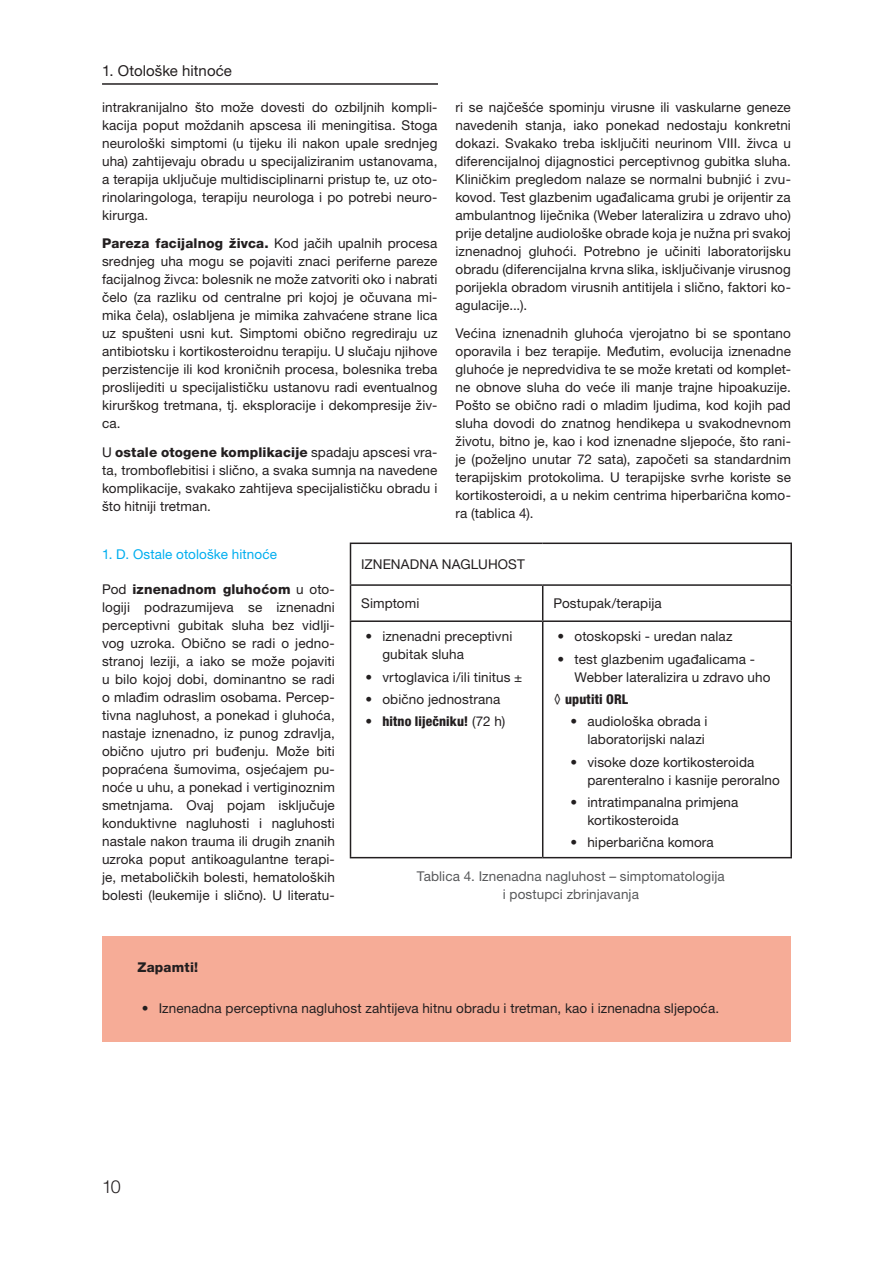
<style>
.page{position:relative;width:893px;height:1263px;background:#fff}
.page>*{position:absolute;margin:0;border:0;box-sizing:border-box;transform-origin:0 0}
.t1{font:300 18px "Helvetica Neue LT Pro";color:#231f20}
.t2{font:15px "Helvetica Neue LT Pro";letter-spacing:.005em;color:#231f20}
.Tekući_tekst{font:13.5px/18px "Helvetica Neue LT Pro";letter-spacing:.01em;color:#231f20;text-align:justify}
.Natpisi{font:13.5px "Helvetica Neue LT Pro";letter-spacing:.01em;color:#57585a}
.Tekući_tekst-2{font:800 condensed 13.5px "Helvetica Neue LT Pro";letter-spacing:.01em;color:#231f20}
.Potpoglavlja{font:13.5px "Helvetica Neue LT Pro";letter-spacing:.01em;color:#00aeef}
.Tekst_u_kutiji{font:800 13.5px "Helvetica Neue LT Pro";letter-spacing:.015em;color:#231f20}
.s1{font-weight:800}
.s2{font-weight:400;font-stretch:normal}
</style>
<div class="page">
<hr style="left:102px;top:83px;width:336px;height:2px;background:#231f20">
<hr style="left:350px;top:542px;width:193px;height:2px;background:#231f20">
<hr style="left:350px;top:544px;width:1px;height:40px;background:#231f20">
<hr style="left:543px;top:542px;width:249px;height:2px;background:#231f20">
<hr style="left:790px;top:544px;width:2px;height:40px;background:#231f20">
<hr style="left:350px;top:584px;width:193px;height:2px;background:#231f20">
<hr style="left:350px;top:586px;width:1px;height:34px;background:#231f20">
<hr style="left:543px;top:584px;width:249px;height:2px;background:#231f20">
<hr style="left:542px;top:586px;width:1px;height:34px;background:#231f20">
<hr style="left:790px;top:586px;width:2px;height:34px;background:#231f20">
<hr style="left:350px;top:620px;width:193px;height:2px;background:#231f20">
<hr style="left:350px;top:622px;width:1px;height:235px;background:#231f20">
<hr style="left:543px;top:620px;width:249px;height:2px;background:#231f20">
<hr style="left:542px;top:622px;width:1px;height:235px;background:#231f20">
<hr style="left:790px;top:622px;width:2px;height:235px;background:#231f20">
<hr style="left:350px;top:857px;width:193px;height:1px;background:#231f20">
<hr style="left:543px;top:857px;width:249px;height:1px;background:#231f20">
<div style="left:102px;top:936px;width:689px;height:106px;background:#f6ac97"></div>
<p class="t2" style="left:102px;top:62px;width:131px">1. Otološke hitnoće</p>
<p class="Tekući_tekst" style="left:102px;top:98px;width:337px">intrakranijalno što može dovesti do ozbiljnih kompli&shy;kacija poput moždanih apscesa ili meningitisa. Stoga neurološki simptomi (u tijeku ili nakon upale srednjeg uha) zahtijevaju obradu u specijaliziranim ustanovama, a terapija uključuje multidisciplinarni pristup te, uz oto&shy;rinolaringologa, terapiju neurologa i po potrebi neuro&shy;kirurga.</p>
<p class="Tekući_tekst" style="left:102px;top:234px;width:337px"><span class="s1">Pareza facijalnog živca.</span> Kod jačih upalnih procesa srednjeg uha mogu se pojaviti znaci periferne pareze facijalnog živca: bolesnik ne može zatvoriti oko i nabrati čelo (za razliku od centralne pri kojoj je očuvana mi&shy;mika čela), oslabljena je mimika zahvaćene strane lica uz spušteni usni kut. Simptomi obično regrediraju uz antibiotsku i kortikosteroidnu terapiju. U slučaju njihove perzistencije ili kod kroničnih procesa, bolesnika treba proslijediti u specijalističku ustanovu radi eventualnog kirurškog tretmana, tj. eksploracije i dekompresije živ&shy;ca.</p>
<p class="Tekući_tekst" style="left:102px;top:443px;width:337px">U <span class="s1">ostale otogene komplikacije</span> spadaju apscesi vra&shy;ta, tromboflebitisi i slično, a svaka sumnja na navedene komplikacije, svakako zahtijeva specijalističku obradu i što hitniji tretman.</p>
<p class="Potpoglavlja" style="left:102px;top:546px;width:176px">1. D. Ostale otološke hitnoće</p>
<p class="Tekući_tekst" style="left:102px;top:580px;width:234px">Pod <span class="s1">iznenadnom gluhoćom</span> u oto&shy;logiji podrazumijeva se iznenadni perceptivni gubitak sluha bez vidlji&shy;vog uzroka. Obično se radi o jedno&shy;stranoj leziji, a iako se može pojaviti u bilo kojoj dobi, dominantno se radi o mlađim odraslim osobama. Percep&shy;tivna nagluhost, a ponekad i gluhoća, nastaje iznenadno, iz punog zdravlja, obično ujutro pri buđenju. Može biti popraćena šumovima, osjećajem pu&shy;noće u uhu, a ponekad i vertiginoznim smetnjama. Ovaj pojam isključuje konduktivne nagluhosti i nagluhosti nastale nakon trauma ili drugih znanih uzroka poput antikoagulantne terapi&shy;je, metaboličkih bolesti, hematoloških bolesti (leukemije i slično). U literatu-</p>
<p class="Tekući_tekst" style="left:455px;top:98px;width:337px">ri se najčešće spominju virusne ili vaskularne geneze navedenih stanja, iako ponekad nedostaju konkretni dokazi. Svakako treba isključiti neurinom VIII. živca u diferencijalnoj dijagnostici perceptivnog gubitka sluha.<br>Kliničkim pregledom nalaze se normalni bubnjić i zvu&shy;kovod. Test glazbenim ugađalicama grubi je orijentir za ambulantnog liječnika (Weber lateralizira u zdravo uho) prije detaljne audiološke obrade koja je nužna pri svakoj iznenadnoj gluhoći. Potrebno je učiniti laboratorijsku obradu (diferencijalna krvna slika, isključivanje virusnog porijekla obradom virusnih antitijela i slično, faktori ko&shy;agulacije...).</p>
<p class="Tekući_tekst" style="left:455px;top:324px;width:337px">Većina iznenadnih gluhoća vjerojatno bi se spontano oporavila i bez terapije. Međutim, evolucija iznenadne gluhoće je nepredvidiva te se može kretati od komplet&shy;ne obnove sluha do veće ili manje trajne hipoakuzije.<br>Pošto se obično radi o mladim ljudima, kod kojih pad sluha dovodi do znatnog hendikepa u svakodnevnom životu, bitno je, kao i kod iznenadne sljepoće, što rani&shy;je (poželjno unutar 72 sata), započeti sa standardnim terapijskim protokolima. U terapijske svrhe koriste se kortikosteroidi, a u nekim centrima hiperbarična komo&shy;ra (tablica 4).</p>
<p class="Tekući_tekst" style="left:361px;top:555px;width:165px">IZNENADNA NAGLUHOST</p>
<p class="Tekući_tekst" style="left:361px;top:594px;width:60px">Simptomi</p>
<p class="Tekući_tekst" style="left:553px;top:594px;width:110px">Postupak/terapija</p>
<p class="Tekući_tekst" style="left:382px;top:627px;width:131px;text-indent:-17px">• iznenadni preceptivni gubitak sluha</p>
<p class="Tekući_tekst" style="left:365px;top:668px;width:158px">• vrtoglavica i/ili tinitus ±</p>
<p class="Tekući_tekst" style="left:365px;top:690px;width:136px">• obično jednostrana</p>
<p class="Tekući_tekst-2" style="left:365px;top:713px;width:141px">• hitno liječniku! <span class="s2">(72 h)</span></p>
<p class="Tekući_tekst" style="left:558px;top:627px;width:177px">• otoskopski - uredan nalaz</p>
<p class="Tekući_tekst" style="left:575px;top:650px;width:197px;text-indent:-17px">• test glazbenim ugađalicama -<br>Webber lateralizira u zdravo uho</p>
<p class="Tekući_tekst-2" style="left:553px;top:691px;width:76px"><span class="s2">◊</span> uputiti ORL</p>
<p class="Tekući_tekst" style="left:570px;top:712px;width:139px;text-align:right">• audiološka obrada i laboratorijski nalazi</p>
<p class="Tekući_tekst" style="left:587px;top:752px;width:194px;text-indent:-17px">• visoke doze kortikosteroida parenteralno i kasnije peroralno</p>
<p class="Tekući_tekst" style="left:587px;top:793px;width:153px;text-indent:-17px">• intratimpanalna primjena kortikosteroida</p>
<p class="Tekući_tekst" style="left:570px;top:833px;width:145px">• hiperbarična komora</p>
<p class="Natpisi" style="left:417px;top:868px;width:309px">Tablica 4. Iznenadna nagluhost – simptomatologija</p>
<p class="Natpisi" style="left:503px;top:886px;width:138px">i postupci zbrinjavanja</p>
<p class="Tekst_u_kutiji" style="left:137px;top:959px;width:62px">Zapamti!</p>
<p class="Tekući_tekst" style="left:142px;top:999px;width:579px">• Iznenadna perceptivna nagluhost zahtijeva hitnu obradu i tretman, kao i iznenadna sljepoća.</p>
<h1 class="t1" style="left:102px;top:1175px;width:20px">10</h1>
</div>
